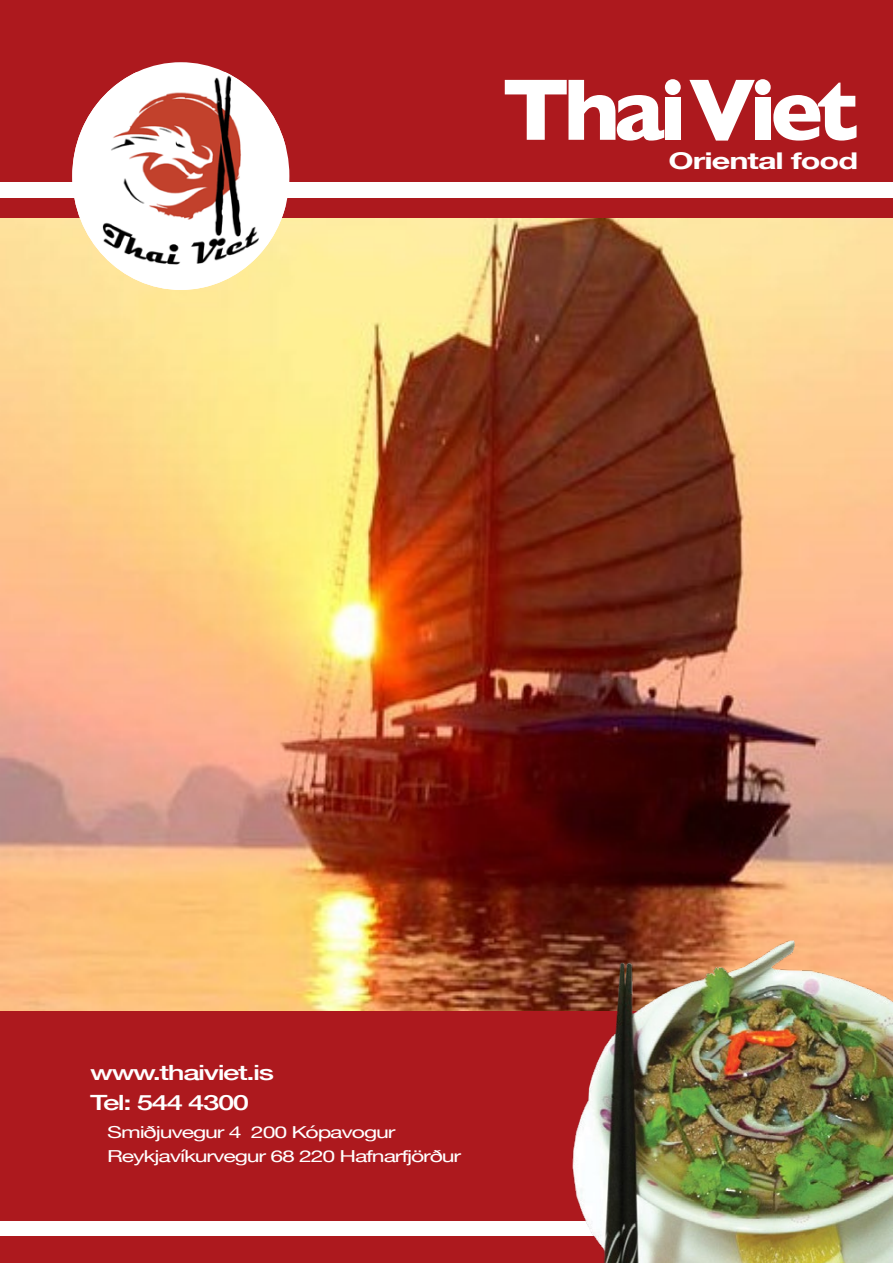
<style>
.page{position:relative;width:893px;height:1263px;background:#fff}
.page>*{position:absolute;margin:0;border:0;box-sizing:border-box;transform-origin:0 0}
.t1{font:700 23.1px "Helvetica Neue";letter-spacing:-.03em;color:#fff;scale:1.4 1}
.t2{font:500 21px/29.7px "Helvetica Neue";letter-spacing:-.05em;color:#fff;scale:1.4 1}
.t3{font:16.5px/24px "Helvetica Neue";letter-spacing:-.05em;color:#fff;scale:1.4 1}
</style>
<div class="page">
<img style="left:0;top:218px;width:893px;height:793px">
<div style="left:0;top:198px;width:893px;height:20px;background:#ad191e"></div>
<div style="left:0;top:1011px;width:893px;height:252px;background:#ad191e"></div>
<div style="left:0;top:1221px;width:893px;height:15px;background:#fff"></div>
<img style="left:572px;top:940px;width:321px;height:323px">
<div style="left:0;top:0;width:893px;height:182px;background:#ad191e"></div>
<img style="left:72px;top:72px;width:213px;height:218px">
<svg style="left:505px;top:79px;width:176px;height:62px"></svg>
<div style="left:665px;top:97px;width:16px;height:43px;background:#fff"></div>
<svg style="left:689px;top:79px;width:167px;height:62px"></svg>
<h1 class="t1" style="left:669px;top:142px;width:137px">Oriental food</h1>
<p class="t2" style="left:90px;top:1056px;width:133px">www.thaiviet.is<br>Tel: 544 4300</p>
<p class="t3" style="left:107px;top:1121px;width:254px">Smiðjuvegur 4 200 Kópavogur<br>Reykjavíkurvegur 68 220 Hafnarfjörður</p>
</div>
